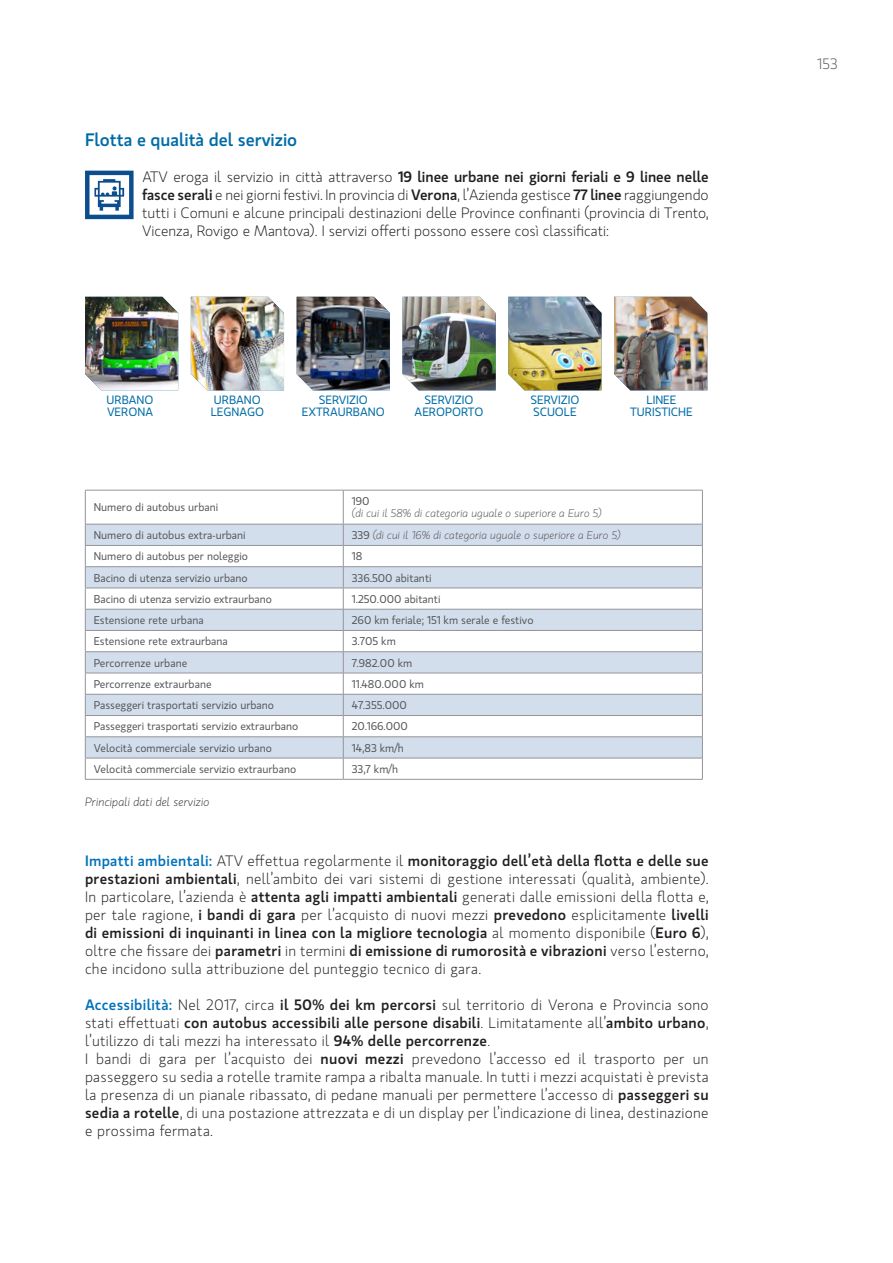
<style>
.page{position:relative;width:893px;height:1263px;background:#fff}
.page>*{position:absolute;margin:0;border:0;box-sizing:border-box;transform-origin:0 0}
.SOTTOTITOLO{font:500 18px "Gloriola Std";color:#006ca6}
.TESTO{font:300 15px/18px "Gloriola Std";letter-spacing:.02em;color:#231f20;text-align:justify}
.t1{font:300 15px "Gloriola Std";color:#57585a}
.t2{font:12px "Gloriola Std";color:#006ca6}
.NOTE{font:italic 300 12px "Gloriola Std";color:#3e3e3f}
.TABELLA{font:11.25px "Gloriola Std";color:#57585a}
.TABELLA-2{font:italic 300 11.25px "Gloriola Std";color:#57585a}
.s1{font-weight:500}
.s2{font-weight:400;font-style:normal}
.s3{font-weight:500;color:#0072bc}
</style>
<div class="page">
<svg style="left:85px;top:171px;width:49px;height:48px"></svg>
<img style="left:191px;top:297px;width:93px;height:93px">
<img style="left:85px;top:297px;width:93px;height:93px">
<img style="left:297px;top:297px;width:93px;height:93px">
<img style="left:614px;top:297px;width:93px;height:93px">
<img style="left:402px;top:297px;width:94px;height:93px">
<img style="left:508px;top:297px;width:93px;height:93px">
<hr style="left:85px;top:779px;width:258px;height:1px;background:#939598">
<hr style="left:343px;top:779px;width:360px;height:1px;background:#939598">
<svg style="left:85px;top:490px;width:618px;height:289px"></svg>
<hr style="left:85px;top:758px;width:258px;height:1px;background:#939598">
<hr style="left:343px;top:758px;width:360px;height:1px;background:#939598">
<p class="SOTTOTITOLO" style="left:85px;top:127px;width:214px">Flotta e qualità del servizio</p>
<p class="TESTO" style="left:142px;top:167px;width:568px">ATV eroga il servizio in città attraverso <span class="s1">19 linee urbane nei giorni feriali e 9 linee nelle fasce serali</span> e nei giorni festivi. In provincia di <span class="s1">Verona</span>, l’Azienda gestisce <span class="s1">77 linee</span> raggiungendo tutti i Comuni e alcune principali destinazioni delle Province confinanti (provincia di Trento, Vicenza, Rovigo e Mantova). I servizi offerti possono essere così classificati:</p>
<p class="t2" style="left:107px;top:391px;width:48px">URBANO</p>
<p class="t2" style="left:107px;top:403px;width:48px">VERONA</p>
<p class="t2" style="left:214px;top:391px;width:48px">URBANO</p>
<p class="t2" style="left:211px;top:403px;width:55px">LEGNAGO</p>
<p class="t2" style="left:319px;top:391px;width:50px">SERVIZIO</p>
<p class="t2" style="left:302px;top:403px;width:84px">EXTRAURBANO</p>
<p class="t2" style="left:425px;top:391px;width:50px">SERVIZIO</p>
<p class="t2" style="left:415px;top:403px;width:70px">AEROPORTO</p>
<p class="t2" style="left:530px;top:391px;width:50px">SERVIZIO</p>
<p class="t2" style="left:533px;top:403px;width:45px">SCUOLE</p>
<p class="t2" style="left:646px;top:391px;width:31px">LINEE</p>
<p class="t2" style="left:630px;top:403px;width:64px">TURISTICHE</p>
<p class="TABELLA" style="left:94px;top:500px;width:126px">Numero di autobus urbani</p>
<p class="TABELLA" style="left:352px;top:494px;width:19px">190</p>
<p class="TABELLA-2" style="left:352px;top:506px;width:252px">(di cui il 58% di categoria uguale o superiore a Euro 5)</p>
<p class="TABELLA" style="left:94px;top:527px;width:153px">Numero di autobus extra-urbani</p>
<p class="TABELLA-2" style="left:352px;top:528px;width:270px"><span class="s2">339</span> (di cui il 16% di categoria uguale o superiore a Euro 5)</p>
<p class="TABELLA" style="left:94px;top:549px;width:156px">Numero di autobus per noleggio</p>
<p class="TABELLA" style="left:352px;top:549px;width:12px">18</p>
<p class="TABELLA" style="left:94px;top:570px;width:155px">Bacino di utenza servizio urbano</p>
<p class="TABELLA" style="left:352px;top:570px;width:81px">336.500 abitanti</p>
<p class="TABELLA" style="left:94px;top:591px;width:180px">Bacino di utenza servizio extraurbano</p>
<p class="TABELLA" style="left:352px;top:591px;width:90px">1.250.000 abitanti</p>
<p class="TABELLA" style="left:94px;top:612px;width:111px">Estensione rete urbana</p>
<p class="TABELLA" style="left:352px;top:612px;width:183px">260 km feriale; 151 km serale e festivo</p>
<p class="TABELLA" style="left:94px;top:634px;width:136px">Estensione rete extraurbana</p>
<p class="TABELLA" style="left:352px;top:634px;width:46px">3.705 km</p>
<p class="TABELLA" style="left:94px;top:655px;width:95px">Percorrenze urbane</p>
<p class="TABELLA" style="left:352px;top:655px;width:62px">7.982.00 km</p>
<p class="TABELLA" style="left:94px;top:676px;width:119px">Percorrenze extraurbane</p>
<p class="TABELLA" style="left:352px;top:676px;width:74px">11.480.000 km</p>
<p class="TABELLA" style="left:94px;top:698px;width:182px">Passeggeri trasportati servizio urbano</p>
<p class="TABELLA" style="left:352px;top:698px;width:57px">47.355.000</p>
<p class="TABELLA" style="left:94px;top:719px;width:206px">Passeggeri trasportati servizio extraurbano</p>
<p class="TABELLA" style="left:352px;top:719px;width:58px">20.166.000</p>
<p class="TABELLA" style="left:94px;top:740px;width:180px">Velocità commerciale servizio urbano</p>
<p class="TABELLA" style="left:352px;top:740px;width:54px">14,83 km/h</p>
<p class="TABELLA" style="left:94px;top:761px;width:204px">Velocità commerciale servizio extraurbano</p>
<p class="TABELLA" style="left:352px;top:761px;width:48px">33,7 km/h</p>
<p class="NOTE" style="left:85px;top:793px;width:126px">Principali dati del servizio</p>
<p class="TESTO" style="left:85px;top:851px;width:625px"><span class="s3">Impatti ambientali:</span> ATV effettua regolarmente il <span class="s1">monitoraggio dell’età della flotta e delle sue prestazioni ambientali</span>, nell’ambito dei vari sistemi di gestione interessati (qualità, ambiente).<br>In particolare, l’azienda è <span class="s1">attenta agli impatti ambientali</span> generati dalle emissioni della flotta e, per tale ragione, <span class="s1">i bandi di gara</span> per l’acquisto di nuovi mezzi <span class="s1">prevedono</span> esplicitamente <span class="s1">livelli di emissioni di inquinanti in linea con la migliore tecnologia</span> al momento disponibile (<span class="s1">Euro 6</span>), oltre che fissare dei <span class="s1">parametri</span> in termini <span class="s1">di emissione di rumorosità e vibrazioni</span> verso l’esterno, che incidono sulla attribuzione del punteggio tecnico di gara.</p>
<p class="TESTO" style="left:85px;top:995px;width:625px"><span class="s3">Accessibilità:</span> Nel 2017, circa <span class="s1">il 50% dei km percorsi</span> sul territorio di Verona e Provincia sono stati effettuati <span class="s1">con autobus accessibili alle persone disabili</span>. Limitatamente all’<span class="s1">ambito urbano</span>, l’utilizzo di tali mezzi ha interessato il <span class="s1">94% delle percorrenze</span>.</p>
<p class="TESTO" style="left:85px;top:1049px;width:625px">I bandi di gara per l’acquisto dei <span class="s1">nuovi mezzi</span> prevedono l’accesso ed il trasporto per un passeggero su sedia a rotelle tramite rampa a ribalta manuale. In tutti i mezzi acquistati è prevista la presenza di un pianale ribassato, di pedane manuali per permettere l’accesso di <span class="s1">passeggeri su sedia a rotelle</span>, di una postazione attrezzata e di un display per l’indicazione di linea, destinazione e prossima fermata.</p>
<p class="t1" style="left:817px;top:54px;width:22px">153</p>
</div>
